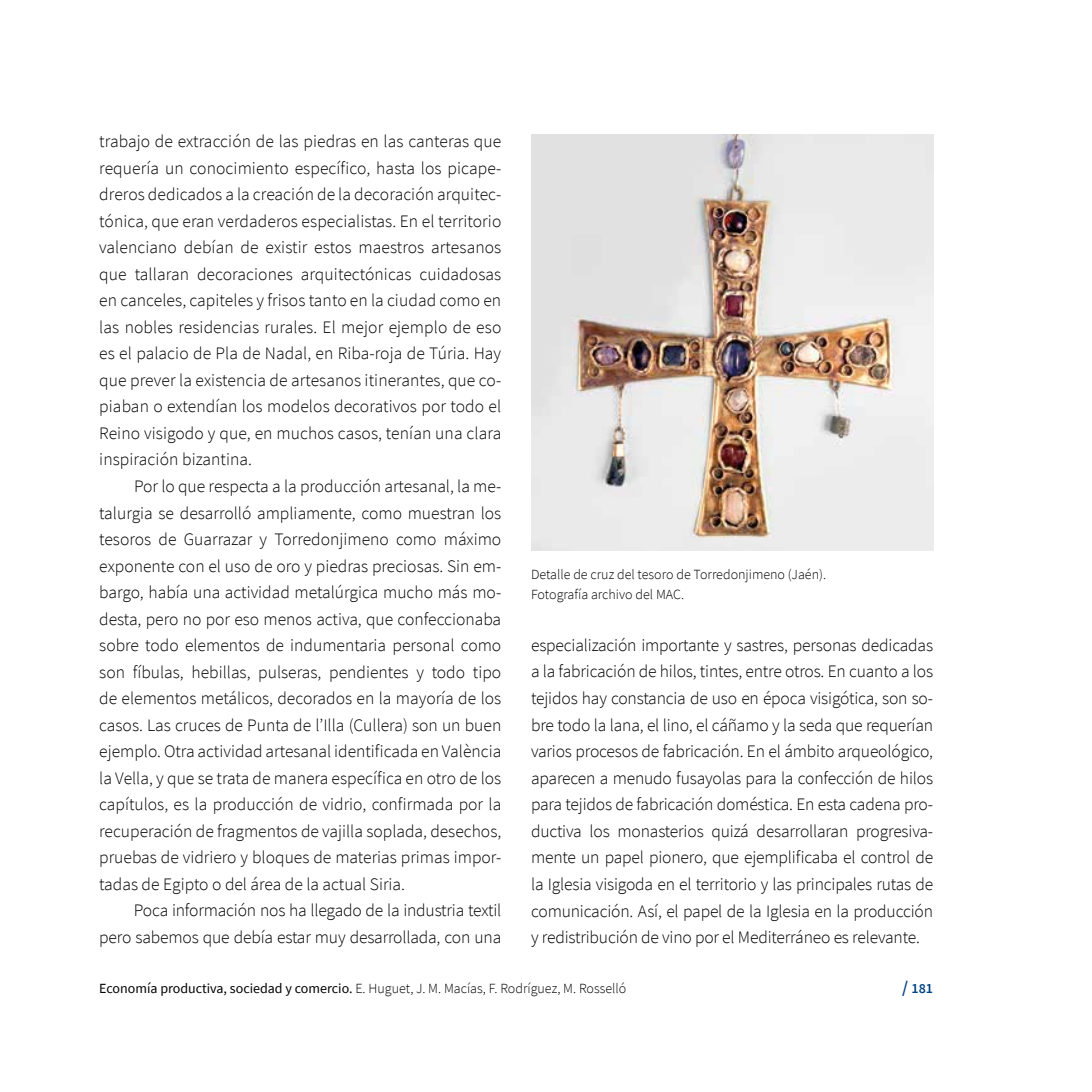
<style>
.page{position:relative;width:1092px;height:1092px;background:#fff}
.page>*{position:absolute;margin:0;border:0;box-sizing:border-box;transform-origin:0 0}
.t1{font:300 17.5px/26.6px "Source Sans Pro";color:#000;text-align:justify}
.t2{font:300 14px/19.2px "Source Sans Pro";color:#000}
.t3{font:600 14px "Source Sans Pro";color:#004383}
.s1{font-weight:400}
.s2{font-size:17.5px}
</style>
<div class="page">
<img style="left:531px;top:134px;width:402px;height:417px">
<p class="t1" style="left:99px;top:128px;width:403px">trabajo de extracción de las piedras en las canteras que</p>
<p class="t1" style="left:99px;top:154px;width:403px">requería un conocimiento específico, hasta los picape-</p>
<p class="t1" style="left:99px;top:181px;width:403px">dreros dedicados a la creación de la decoración arquitec-</p>
<p class="t1" style="left:99px;top:208px;width:403px">tónica, que eran verdaderos especialistas. En el territorio</p>
<p class="t1" style="left:99px;top:234px;width:403px">valenciano debían de existir estos maestros artesanos</p>
<p class="t1" style="left:99px;top:261px;width:403px">que tallaran decoraciones arquitectónicas cuidadosas</p>
<p class="t1" style="left:99px;top:287px;width:403px">en canceles, capiteles y frisos tanto en la ciudad como en</p>
<p class="t1" style="left:99px;top:314px;width:403px">las nobles residencias rurales. El mejor ejemplo de eso</p>
<p class="t1" style="left:99px;top:340px;width:403px">es el palacio de Pla de Nadal, en Riba-roja de Túria. Hay</p>
<p class="t1" style="left:99px;top:367px;width:403px">que prever la existencia de artesanos itinerantes, que co-</p>
<p class="t1" style="left:99px;top:393px;width:403px">piaban o extendían los modelos decorativos por todo el</p>
<p class="t1" style="left:99px;top:420px;width:403px">Reino visigodo y que, en muchos casos, tenían una clara</p>
<p class="t1" style="left:99px;top:446px;width:154px">inspiración bizantina.</p>
<p class="t1" style="left:134px;top:473px;width:369px">Por lo que respecta a la producción artesanal, la me-</p>
<p class="t1" style="left:99px;top:499px;width:403px">talurgia se desarrolló ampliamente, como muestran los</p>
<p class="t1" style="left:99px;top:526px;width:403px">tesoros de Guarrazar y Torredonjimeno como máximo</p>
<p class="t1" style="left:99px;top:552px;width:403px">exponente con el uso de oro y piedras preciosas. Sin em-</p>
<p class="t1" style="left:99px;top:579px;width:403px">bargo, había una actividad metalúrgica mucho más mo-</p>
<p class="t1" style="left:99px;top:605px;width:403px">desta, pero no por eso menos activa, que confeccionaba</p>
<p class="t1" style="left:99px;top:632px;width:403px">sobre todo elementos de indumentaria personal como</p>
<p class="t1" style="left:99px;top:658px;width:403px">son fíbulas, hebillas, pulseras, pendientes y todo tipo</p>
<p class="t1" style="left:99px;top:685px;width:403px">de elementos metálicos, decorados en la mayoría de los</p>
<p class="t1" style="left:99px;top:711px;width:403px">casos. Las cruces de Punta de l’Illa (Cullera) son un buen</p>
<p class="t1" style="left:99px;top:738px;width:403px">ejemplo. Otra actividad artesanal identificada en València</p>
<p class="t1" style="left:99px;top:764px;width:403px">la Vella, y que se trata de manera específica en otro de los</p>
<p class="t1" style="left:99px;top:791px;width:403px">capítulos, es la producción de vidrio, confirmada por la</p>
<p class="t1" style="left:99px;top:817px;width:403px">recuperación de fragmentos de vajilla soplada, desechos,</p>
<p class="t1" style="left:99px;top:844px;width:403px">pruebas de vidriero y bloques de materias primas impor-</p>
<p class="t1" style="left:99px;top:870px;width:307px">tadas de Egipto o del área de la actual Siria.</p>
<p class="t1" style="left:134px;top:897px;width:369px">Poca información nos ha llegado de la industria textil</p>
<p class="t1" style="left:99px;top:923px;width:403px">pero sabemos que debía estar muy desarrollada, con una</p>
<p class="t2" style="left:531px;top:565px;width:296px">Detalle de cruz del tesoro de Torredonjimeno (Jaén).<br>Fotografía archivo del MAC.</p>
<p class="t1" style="left:531px;top:631px;width:403px">especialización importante y sastres, personas dedicadas a la fabricación de hilos, tintes, entre otros. En cuanto a los tejidos hay constancia de uso en época visigótica, son so&shy;bre todo la lana, el lino, el cáñamo y la seda que requerían varios procesos de fabricación. En el ámbito arqueológico, aparecen a menudo fusayolas para la confección de hilos para tejidos de fabricación doméstica. En esta cadena pro&shy;ductiva los monasterios quizá desarrollaran progresiva&shy;mente un papel pionero, que ejemplificaba el control de la Iglesia visigoda en el territorio y las principales rutas de comunicación. Así, el papel de la Iglesia en la producción y redistribución de vino por el Mediterráneo es relevante.</p>
<p class="t2" style="left:99px;top:978px;width:528px"><span class="s1">Economía productiva, sociedad y comercio.</span> E. Huguet, J. M. Macías, F. Rodríguez, M. Rosselló</p>
<p class="t3" style="left:902px;top:978px;width:33px"><span class="s2">/</span> 181</p>
</div>
